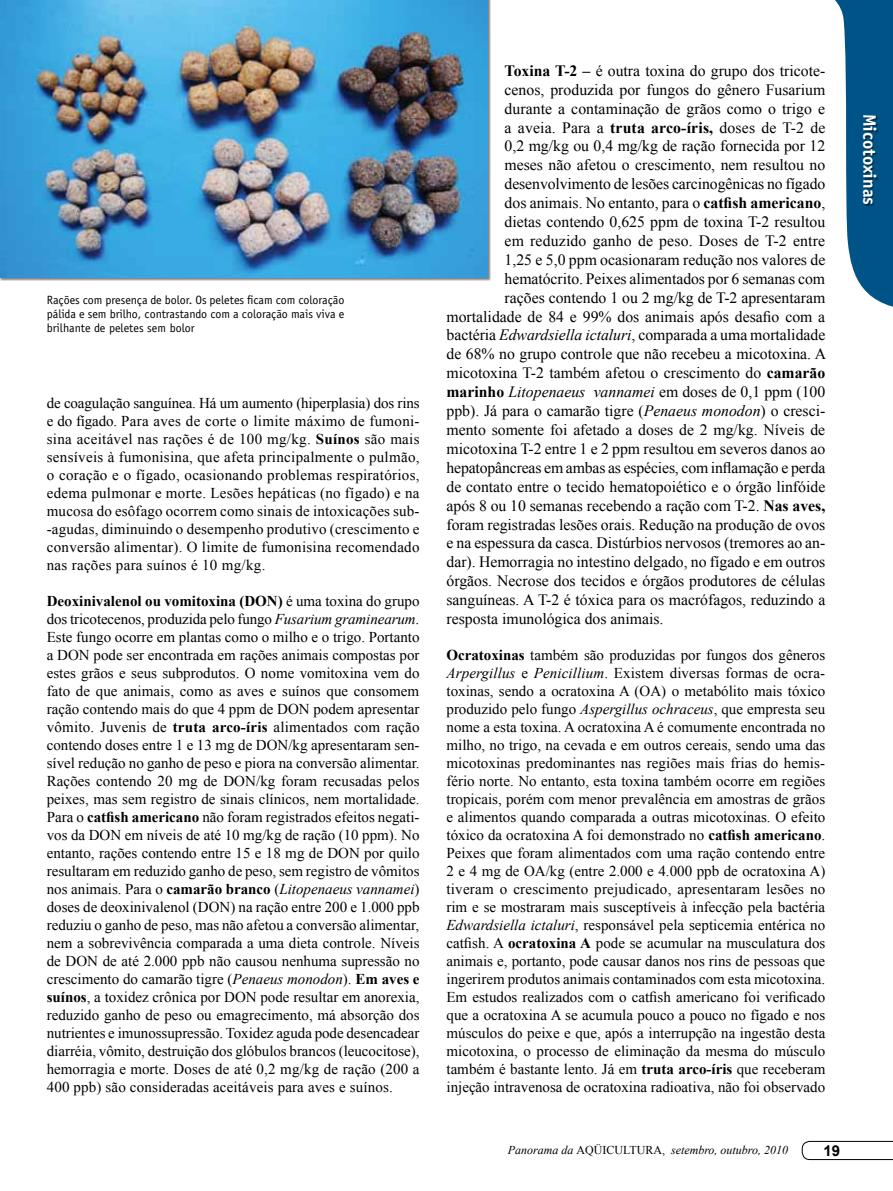
<style>
.page{position:relative;width:893px;height:1191px;background:#fff}
.page>*{position:absolute;margin:0;border:0;box-sizing:border-box;transform-origin:0 0}
.t1{font:700 18px "Officina Sans Std";color:#fff}
.t2{font:15.75px "Times New Roman";color:#000}
.t3{font:italic 15.75px "Times New Roman";color:#000}
.t4{font:15px/18px "Times New Roman";letter-spacing:.01em;color:#000;text-align:justify}
.t5{font:700 15px "Arial";color:#000}
.t6{font:12px/14.4px "Officina Sans Std";color:#000;text-align:justify}
.t7{font:italic 12px "Times New Roman";color:#000}
.s1{font-weight:700}
.s2{font-style:italic}
.s3{font-weight:700;font-style:normal}
.s4{font-style:normal}
</style>
<div class="page">
<svg style="left:802px;top:1141px;width:91px;height:19px"></svg>
<svg style="left:835px;top:0;width:58px;height:307px"></svg>
<div style="left:864px;top:116px;width:14px;height:90px;background:#000;opacity:.5"></div>
<img style="left:0;top:0;width:488px;height:278px">
<p class="t6" style="left:47px;top:292px;width:299px">Rações com presença de bolor. Os peletes ficam com coloração pálida e sem brilho, contrastando com a coloração mais viva e brilhante de peletes sem bolor</p>
<p class="t4" style="left:47px;top:394px;width:374px">de coagulação sanguínea. Há um aumento (hiperplasia) dos rins e do fígado. Para aves de corte o limite máximo de fumoni&shy;sina aceitável nas rações é de 100 mg/kg. <span class="s1">Suínos</span> são mais sensíveis à fumonisina, que afeta principalmente o pulmão, o coração e o fígado, ocasionando problemas respiratórios, edema pulmonar e morte. Lesões hepáticas (no fígado) e na mucosa do esôfago ocorrem como sinais de intoxicações sub--agudas, diminuindo o desempenho produtivo (crescimento e conversão alimentar). O limite de fumonisina recomendado nas rações para suínos é 10 mg/kg.</p>
<p class="t4" style="left:47px;top:592px;width:374px"><span class="s1">Deoxinivalenol ou vomitoxina (DON)</span> é uma toxina do grupo dos tricotecenos, produzida pelo fungo <span class="s2">Fusarium graminearum</span>.<br>Este fungo ocorre em plantas como o milho e o trigo. Portanto a DON pode ser encontrada em rações animais compostas por estes grãos e seus subprodutos. O nome vomitoxina vem do fato de que animais, como as aves e suínos que consomem ração contendo mais do que 4 ppm de DON podem apresentar vômito. Juvenis de <span class="s1">truta arco-íris</span> alimentados com ração contendo doses entre 1 e 13 mg de DON/kg apresentaram sen&shy;sível redução no ganho de peso e piora na conversão alimentar.<br>Rações contendo 20 mg de DON/kg foram recusadas pelos peixes, mas sem registro de sinais clínicos, nem mortalidade.<br>Para o <span class="s1">catfish americano</span> não foram registrados efeitos negati&shy;vos da DON em níveis de até 10 mg/kg de ração (10 ppm). No entanto, rações contendo entre 15 e 18 mg de DON por quilo resultaram em reduzido ganho de peso, sem registro de vômitos nos animais. Para o <span class="s1">camarão branco</span> (<span class="s2">Litopenaeus vannamei</span>) doses de deoxinivalenol (DON) na ração entre 200 e 1.000 ppb reduziu o ganho de peso, mas não afetou a conversão alimentar, nem a sobrevivência comparada a uma dieta controle. Níveis de DON de até 2.000 ppb não causou nenhuma supressão no crescimento do camarão tigre (<span class="s2">Penaeus monodon</span>). <span class="s1">Em aves e suínos</span>, a toxidez crônica por DON pode resultar em anorexia, reduzido ganho de peso ou emagrecimento, má absorção dos nutrientes e imunossupressão. Toxidez aguda pode desencadear diarréia, vômito, destruição dos glóbulos brancos (leucocitose), hemorragia e morte. Doses de até 0,2 mg/kg de ração (200 a 400 ppb) são consideradas aceitáveis para aves e suínos.</p>
<p class="t2" style="left:505px;top:60px;width:322px"><span class="s1">Toxina T-2 –</span> é outra toxina do grupo dos tricote-</p>
<p class="t2" style="left:505px;top:79px;width:322px">cenos, produzida por fungos do gênero Fusarium</p>
<p class="t2" style="left:505px;top:98px;width:322px">durante a contaminação de grãos como o trigo e</p>
<p class="t2" style="left:505px;top:117px;width:322px">a aveia. Para a <span class="s1">truta arco-íris,</span> doses de T-2 de</p>
<p class="t2" style="left:505px;top:136px;width:322px">0,2 mg/kg ou 0,4 mg/kg de ração fornecida por 12</p>
<p class="t2" style="left:505px;top:154px;width:322px">meses não afetou o crescimento, nem resultou no</p>
<p class="t2" style="left:505px;top:173px;width:322px">desenvolvimento de lesões carcinogênicas no fígado</p>
<p class="t2" style="left:505px;top:192px;width:322px">dos animais. No entanto, para o <span class="s1">catfish americano</span>,</p>
<p class="t2" style="left:505px;top:211px;width:322px">dietas contendo 0,625 ppm de toxina T-2 resultou</p>
<p class="t2" style="left:505px;top:230px;width:322px">em reduzido ganho de peso. Doses de T-2 entre</p>
<p class="t2" style="left:505px;top:249px;width:322px">1,25 e 5,0 ppm ocasionaram redução nos valores de</p>
<p class="t2" style="left:505px;top:268px;width:322px">hematócrito. Peixes alimentados por 6 semanas com</p>
<p class="t2" style="left:505px;top:287px;width:322px">rações contendo 1 ou 2 mg/kg de T-2 apresentaram</p>
<p class="t2" style="left:446px;top:306px;width:380px">mortalidade de 84 e 99% dos animais após desafio com a</p>
<p class="t2" style="left:446px;top:325px;width:380px">bactéria <span class="s2">Edwardsiella ictaluri</span>, comparada a uma mortalidade</p>
<p class="t2" style="left:446px;top:343px;width:381px">de 68% no grupo controle que não recebeu a micotoxina. A</p>
<p class="t2" style="left:446px;top:362px;width:380px">micotoxina T-2 também afetou o crescimento do <span class="s1">camarão</span></p>
<p class="t3" style="left:446px;top:381px;width:380px"><span class="s3">marinho</span> Litopenaeus vannamei <span class="s4">em doses de 0,1 ppm (100</span></p>
<p class="t2" style="left:446px;top:400px;width:380px">ppb). Já para o camarão tigre (<span class="s2">Penaeus monodon</span>) o cresci-</p>
<p class="t2" style="left:446px;top:419px;width:380px">mento somente foi afetado a doses de 2 mg/kg. Níveis de</p>
<p class="t2" style="left:446px;top:438px;width:380px">micotoxina T-2 entre 1 e 2 ppm resultou em severos danos ao</p>
<p class="t2" style="left:446px;top:457px;width:380px">hepatopâncreas em ambas as espécies, com inflamação e perda</p>
<p class="t2" style="left:446px;top:476px;width:380px">de contato entre o tecido hematopoiético e o órgão linfóide</p>
<p class="t2" style="left:446px;top:495px;width:380px">após 8 ou 10 semanas recebendo a ração com T-2. <span class="s1">Nas aves,</span></p>
<p class="t2" style="left:446px;top:514px;width:380px">foram registradas lesões orais. Redução na produção de ovos</p>
<p class="t2" style="left:446px;top:532px;width:380px">e na espessura da casca. Distúrbios nervosos (tremores ao an-</p>
<p class="t2" style="left:446px;top:551px;width:380px">dar). Hemorragia no intestino delgado, no fígado e em outros</p>
<p class="t2" style="left:446px;top:570px;width:380px">órgãos. Necrose dos tecidos e órgãos produtores de células</p>
<p class="t2" style="left:446px;top:589px;width:380px">sanguíneas. A T-2 é tóxica para os macrófagos, reduzindo a</p>
<p class="t2" style="left:446px;top:608px;width:218px">resposta imunológica dos animais.</p>
<p class="t4" style="left:446px;top:646px;width:380px"><span class="s1">Ocratoxinas</span> também são produzidas por fungos dos gêneros <span class="s2">Arpergillus</span> e <span class="s2">Penicillium</span>. Existem diversas formas de ocra&shy;toxinas, sendo a ocratoxina A (OA) o metabólito mais tóxico produzido pelo fungo <span class="s2">Aspergillus ochraceus</span>, que empresta seu nome a esta toxina. A ocratoxina A é comumente encontrada no milho, no trigo, na cevada e em outros cereais, sendo uma das micotoxinas predominantes nas regiões mais frias do hemis&shy;fério norte. No entanto, esta toxina também ocorre em regiões tropicais, porém com menor prevalência em amostras de grãos e alimentos quando comparada a outras micotoxinas. O efeito tóxico da ocratoxina A foi demonstrado no <span class="s1">catfish americano</span>.<br>Peixes que foram alimentados com uma ração contendo entre 2 e 4 mg de OA/kg (entre 2.000 e 4.000 ppb de ocratoxina A) tiveram o crescimento prejudicado, apresentaram lesões no rim e se mostraram mais susceptíveis à infecção pela bactéria <span class="s2">Edwardsiella ictaluri</span>, responsável pela septicemia entérica no catfish. A <span class="s1">ocratoxina A</span> pode se acumular na musculatura dos animais e, portanto, pode causar danos nos rins de pessoas que ingerirem produtos animais contaminados com esta micotoxina.<br>Em estudos realizados com o catfish americano foi verificado que a ocratoxina A se acumula pouco a pouco no fígado e nos músculos do peixe e que, após a interrupção na ingestão desta micotoxina, o processo de eliminação da mesma do músculo também é bastante lento. Já em <span class="s1">truta arco-íris</span> que receberam injeção intravenosa de ocratoxina radioativa, não foi observado</p>
<p class="t7" style="left:508px;top:1141px;width:282px">Panorama da <span class="s4">AQÜICULTURA,</span> setembro, outubro, 2010</p>
<p class="t5" style="left:823px;top:1140px;width:18px">19</p>
<p class="t1" style="left:881px;top:114px;width:93px;rotate:90deg">Micotoxinas</p>
</div>
